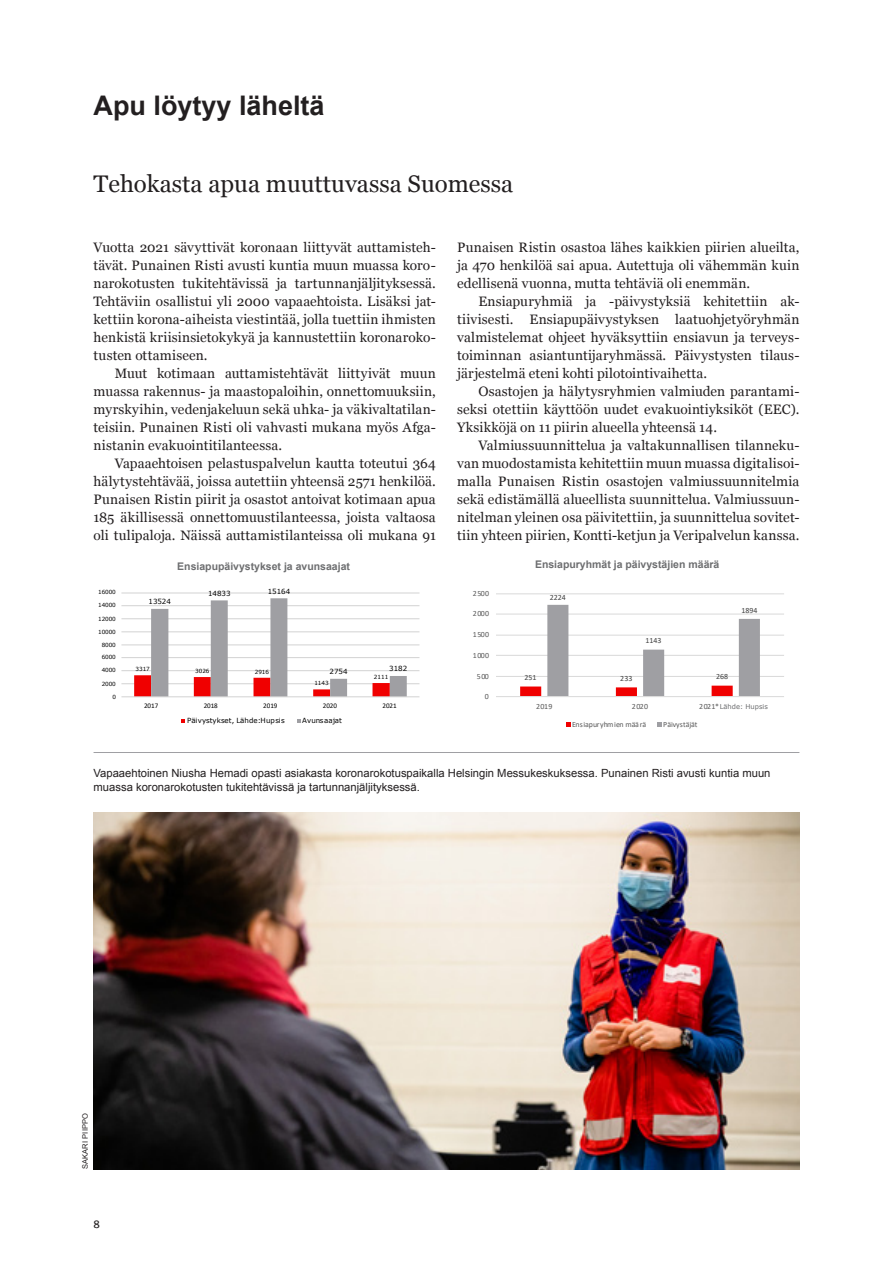
<style>
.page{position:relative;width:893px;height:1263px;background:#fff}
.page>*{position:absolute;margin:0;border:0;box-sizing:border-box;transform-origin:0 0}
._1_PÄÄOTSIKKO{font:700 27px "Arial";color:#231f20}
.Pääotsikko{font:24px "Georgia";color:#231f20}
.Leipäteksti_sis{font:13.65px/18px "Georgia";letter-spacing:.01em;color:#231f20;text-align:justify}
.Leipäteksti{font:13.65px/18px "Georgia";letter-spacing:.01em;color:#231f20;text-align:justify}
.Kuvateksti{font:11.25px/13.5px "Arial";color:#231f20}
.Graafin_otsikko{font:700 10.5px "Arial";color:#6d6e70}
.t1{font:10.5px "Signa OT";color:#231f20}
.t2{font:7.95px "Calibri";letter-spacing:-.005em;color:#595959}
.t3{font:7.95px "Calibri";color:#404040}
.t4{font:7.95px "Calibri";letter-spacing:.025em;color:#595959}
.Kuvaaja_ja_Lähde{font:7.5px "Arial";letter-spacing:.02em;color:#231f20}
.t5{font:7.05px "Verdana";color:#000}
.t6{font:7.05px "Calibri";letter-spacing:-.005em;color:#000}
._1_PÄÄOTSIKKO-2{font:6.75px "Verdana";color:#6d6e70}
.t7{font:5.7px "Verdana";letter-spacing:-.01em;color:#000}
</style>
<div class="page">
<img style="left:94px;top:813px;width:705px;height:356px">
<hr style="left:94px;top:752px;width:705px;height:1px;background:#9f9fa3">
<svg style="left:496px;top:593px;width:288px;height:134px"></svg>
<hr style="left:121px;top:683px;width:298px;height:1px;background:#d2d2d2">
<hr style="left:121px;top:670px;width:298px;height:1px;background:#d2d2d2">
<hr style="left:121px;top:657px;width:298px;height:1px;background:#d2d2d2">
<hr style="left:121px;top:645px;width:298px;height:1px;background:#d2d2d2">
<hr style="left:121px;top:631px;width:298px;height:1px;background:#d2d2d2">
<hr style="left:121px;top:618px;width:298px;height:1px;background:#d2d2d2">
<hr style="left:121px;top:605px;width:298px;height:1px;background:#d2d2d2">
<hr style="left:121px;top:593px;width:298px;height:1px;background:#d2d2d2">
<svg style="left:134px;top:598px;width:273px;height:98px"></svg>
<hr style="left:121px;top:696px;width:298px;height:1px;background:#d2d2d2">
<svg style="left:181px;top:719px;width:4px;height:4px"></svg>
<svg style="left:297px;top:719px;width:3px;height:4px"></svg>
<div style="left:720px;top:698px;width:65px;height:17px;background:#fff"></div>
<p class="_1_PÄÄOTSIKKO" style="left:94px;top:87px;width:233px">Apu löytyy läheltä</p>
<p class="Pääotsikko" style="left:94px;top:167px;width:421px">Tehokasta apua muuttuvassa Suomessa</p>
<p class="Leipäteksti" style="left:94px;top:238px;width:344px">Vuotta 2021 sävyttivät koronaan liittyvät auttamisteh&shy;tävät. Punainen Risti avusti kuntia muun muassa koro&shy;narokotusten tukitehtävissä ja tartunnanjäljityksessä.<br>Tehtäviin osallistui yli 2000 vapaaehtoista. Lisäksi jat&shy;kettiin korona-aiheista viestintää, jolla tuettiin ihmisten henkistä kriisinsietokykyä ja kannustettiin koronaroko&shy;tusten ottamiseen.</p>
<p class="Leipäteksti_sis" style="left:94px;top:364px;width:344px;text-indent:21px">Muut kotimaan auttamistehtävät liittyivät muun muassa rakennus- ja maastopaloihin, onnettomuuksiin, myrskyihin, vedenjakeluun sekä uhka- ja väkivaltatilan&shy;teisiin. Punainen Risti oli vahvasti mukana myös Afga&shy;nistanin evakuointitilanteessa.</p>
<p class="Leipäteksti_sis" style="left:94px;top:454px;width:344px;text-indent:21px">Vapaaehtoisen pelastuspalvelun kautta toteutui 364 hälytystehtävää, joissa autettiin yhteensä 2571 henkilöä.<br>Punaisen Ristin piirit ja osastot antoivat kotimaan apua 185 äkillisessä onnettomuustilanteessa, joista valtaosa oli tulipaloja. Näissä auttamistilanteissa oli mukana 91</p>
<p class="Leipäteksti_sis" style="left:457px;top:238px;width:344px">Punaisen Ristin osastoa lähes kaikkien piirien alueilta, ja 470 henkilöä sai apua. Autettuja oli vähemmän kuin edellisenä vuonna, mutta tehtäviä oli enemmän.</p>
<p class="Leipäteksti_sis" style="left:457px;top:292px;width:344px;text-indent:21px">Ensiapuryhmiä ja -päivystyksiä kehitettiin ak&shy;tiivisesti. Ensiapupäivystyksen laatuohjetyöryhmän valmistelemat ohjeet hyväksyttiin ensiavun ja terveys&shy;toiminnan asiantuntijaryhmässä. Päivystysten tilaus&shy;järjestelmä eteni kohti pilotointivaihetta.</p>
<p class="Leipäteksti_sis" style="left:457px;top:382px;width:344px;text-indent:21px">Osastojen ja hälytysryhmien valmiuden parantami&shy;seksi otettiin käyttöön uudet evakuointiyksiköt (EEC).<br>Yksikköjä on 11 piirin alueella yhteensä 14.</p>
<p class="Leipäteksti_sis" style="left:457px;top:436px;width:344px;text-indent:21px">Valmiussuunnittelua ja valtakunnallisen tilanneku&shy;van muodostamista kehitettiin muun muassa digitalisoi&shy;malla Punaisen Ristin osastojen valmiussuunnitelmia sekä edistämällä alueellista suunnittelua. Valmiussuun&shy;nitelman yleinen osa päivitettiin, ja suunnittelua sovitet&shy;tiin yhteen piirien, Kontti-ketjun ja Veripalvelun kanssa.</p>
<p class="Graafin_otsikko" style="left:177px;top:559px;width:174px">Ensiapupäivystykset ja avunsaajat</p>
<p class="Graafin_otsikko" style="left:535px;top:558px;width:186px">Ensiapuryhmät ja päivystäjien määrä</p>
<p class="t7" style="left:98px;top:588px;width:19px">16000</p>
<p class="t7" style="left:98px;top:601px;width:19px">14000</p>
<p class="t7" style="left:98px;top:614px;width:19px">12000</p>
<p class="t5" style="left:149px;top:597px;width:24px">13524</p>
<p class="t5" style="left:208px;top:588px;width:24px">14833</p>
<p class="t5" style="left:268px;top:586px;width:24px">15164</p>
<p class="t2" style="left:473px;top:588px;width:18px">2500</p>
<p class="t2" style="left:473px;top:608px;width:18px">2000</p>
<p class="t3" style="left:550px;top:591px;width:18px">2224</p>
<p class="t3" style="left:741px;top:605px;width:18px">1894</p>
<p class="t7" style="left:98px;top:628px;width:19px">10000</p>
<p class="t7" style="left:102px;top:641px;width:16px">8000</p>
<p class="t2" style="left:473px;top:629px;width:18px">1500</p>
<p class="t3" style="left:646px;top:635px;width:18px">1143</p>
<p class="t7" style="left:102px;top:653px;width:16px">6000</p>
<p class="t2" style="left:473px;top:649px;width:18px">1000</p>
<p class="t7" style="left:102px;top:666px;width:16px">4000</p>
<p class="t7" style="left:102px;top:679px;width:16px">2000</p>
<p class="t7" style="left:136px;top:665px;width:16px">3317</p>
<p class="t7" style="left:195px;top:667px;width:16px">3026</p>
<p class="t7" style="left:255px;top:667px;width:16px">2916</p>
<p class="t5" style="left:330px;top:667px;width:19px">2754</p>
<p class="t7" style="left:314px;top:679px;width:16px">1143</p>
<p class="t5" style="left:389px;top:664px;width:19px">3182</p>
<p class="t7" style="left:374px;top:673px;width:16px">2111</p>
<p class="t2" style="left:477px;top:670px;width:13px">500</p>
<p class="t3" style="left:524px;top:672px;width:14px">251</p>
<p class="t3" style="left:620px;top:673px;width:14px">233</p>
<p class="t3" style="left:716px;top:671px;width:14px">268</p>
<p class="t7" style="left:112px;top:693px;width:5px">0</p>
<p class="t2" style="left:485px;top:691px;width:6px">0</p>
<p class="t6" style="left:144px;top:701px;width:16px">2017</p>
<p class="t6" style="left:204px;top:701px;width:16px">2018</p>
<p class="t6" style="left:263px;top:701px;width:16px">2019</p>
<p class="t6" style="left:323px;top:701px;width:16px">2020</p>
<p class="t6" style="left:383px;top:701px;width:16px">2021</p>
<p class="t5" style="left:187px;top:715px;width:99px">Päivystykset, Lähde:Hupsis</p>
<p class="t5" style="left:302px;top:715px;width:41px">Avunsaajat</p>
<p class="t2" style="left:536px;top:701px;width:18px">2019</p>
<p class="t2" style="left:632px;top:701px;width:18px">2020</p>
<p class="t4" style="left:699px;top:701px;width:75px">2021*Lähde: Hupsiksis</p>
<p class="t2" style="left:572px;top:719px;width:76px">Ensiapuryhmien määrä</p>
<p class="t2" style="left:663px;top:719px;width:36px">Päivystäjät</p>
<p class="_1_PÄÄOTSIKKO-2" style="left:720px;top:702px;width:50px">Lähde: Hupsis</p>
<p class="Kuvateksti" style="left:94px;top:767px;width:678px">Vapaaehtoinen Niusha Hemadi opasti asiakasta koronarokotuspaikalla Helsingin Messukeskuksessa. Punainen Risti avusti kuntia muun muassa koronarokotusten tukitehtävissä ja tartunnanjäljityksessä.</p>
<p class="Kuvaaja_ja_Lähde" style="left:80px;top:1169px;width:58px;rotate:-90deg">SAKARI PIIPPO</p>
<p class="t1" style="left:94px;top:1218px;width:8px">8</p>
</div>
